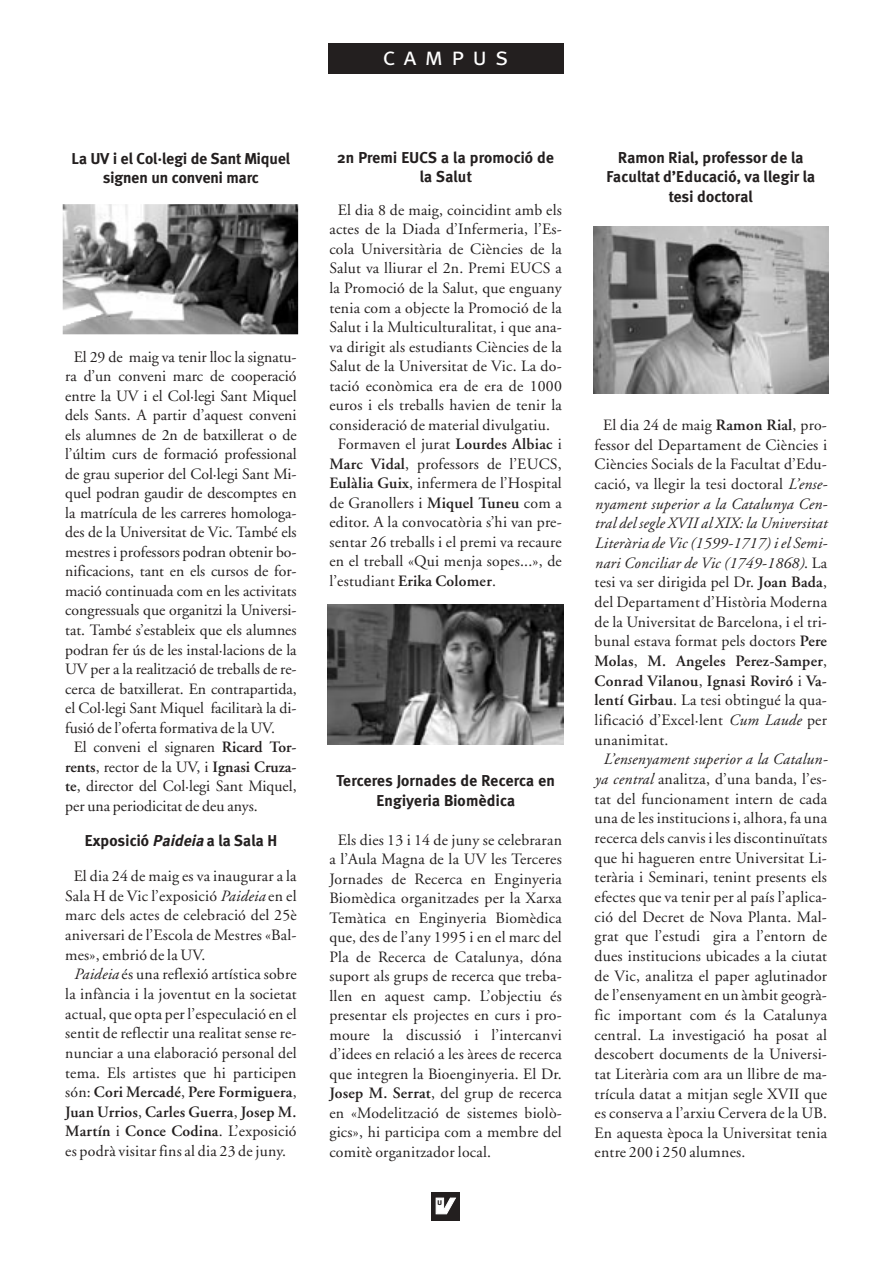
<style>
.page{position:relative;width:893px;height:1262px;background:#fff}
.page>*{position:absolute;margin:0;border:0;box-sizing:border-box;transform-origin:0 0}
.t1{font:25.5px "Meta Plus Normal Caps";letter-spacing:.32em;color:#fff}
.t2{font:15.75px/19.6px "Adobe Garamond";letter-spacing:.015em;color:#231f1f;text-align:justify}
.t3{font:700 15.75px/19.5px "Meta";letter-spacing:.015em;color:#231f1f;text-align:center}
.t4{font:600 15.75px "Adobe Garamond";letter-spacing:.015em;color:#231f1f}
.t5{font:8.7px "Meta Plus Bold Caps";color:#231f1f}
.s1{font-weight:600}
.s2{font-weight:400}
.s3{font-style:italic}
</style>
<div class="page">
<div style="left:431px;top:1192px;width:29px;height:28px;background:#231f1f"></div>
<svg style="left:436px;top:1197px;width:20px;height:17px"></svg>
<div style="left:328px;top:43px;width:235px;height:30px;background:#231f1f"></div>
<img style="left:328px;top:604px;width:235px;height:140px">
<img style="left:63px;top:204px;width:235px;height:130px">
<img style="left:593px;top:226px;width:235px;height:167px">
<h1 class="t1" style="left:383px;top:42px;width:127px">campus</h1>
<p class="t3" style="left:72px;top:151px;width:220px;line-height:18.9px">La UV i el Col·legi de Sant Miquel signen un conveni marc</p>
<p class="t2" style="left:74px;top:348px;width:224px">El 29 de maig va tenir lloc la signatu-</p>
<p class="t2" style="left:65px;top:368px;width:233px">ra d’un conveni marc de cooperació</p>
<p class="t2" style="left:65px;top:387px;width:233px">entre la UV i el Col·legi Sant Miquel</p>
<p class="t2" style="left:65px;top:407px;width:233px">dels Sants. A partir d’aquest conveni</p>
<p class="t2" style="left:65px;top:426px;width:233px">els alumnes de 2n de batxillerat o de</p>
<p class="t2" style="left:65px;top:446px;width:233px">l’últim curs de formació professional</p>
<p class="t2" style="left:65px;top:465px;width:233px">de grau superior del Col·legi Sant Mi-</p>
<p class="t2" style="left:65px;top:485px;width:233px">quel podran gaudir de descomptes en</p>
<p class="t2" style="left:65px;top:504px;width:233px">la matrícula de les carreres homologa-</p>
<p class="t2" style="left:65px;top:524px;width:233px">des de la Universitat de Vic. També els</p>
<p class="t2" style="left:65px;top:543px;width:233px">mestres i professors podran obtenir bo-</p>
<p class="t2" style="left:65px;top:563px;width:233px">nificacions, tant en els cursos de for-</p>
<p class="t2" style="left:65px;top:582px;width:233px">mació continuada com en les activitats</p>
<p class="t2" style="left:65px;top:602px;width:233px">congressuals que organitzi la Universi-</p>
<p class="t2" style="left:65px;top:621px;width:233px">tat. També s’estableix que els alumnes</p>
<p class="t2" style="left:65px;top:641px;width:233px">podran fer ús de les instal·lacions de la</p>
<p class="t2" style="left:65px;top:660px;width:233px">UV per a la realització de treballs de re-</p>
<p class="t2" style="left:65px;top:680px;width:233px">cerca de batxillerat. En contrapartida,</p>
<p class="t2" style="left:65px;top:699px;width:233px">el Col·legi Sant Miquel facilitarà la di-</p>
<p class="t2" style="left:65px;top:719px;width:211px">fusió de l’oferta formativa de la UV.</p>
<p class="t2" style="left:74px;top:738px;width:224px">El conveni el signaren <span class="s1">Ricard Tor-</span></p>
<p class="t4" style="left:65px;top:760px;width:233px">rents<span class="s2">, rector de la UV, i</span> Ignasi Cruza-</p>
<p class="t2" style="left:65px;top:777px;width:233px"><span class="s1">te</span>, director del Col·legi Sant Miquel,</p>
<p class="t2" style="left:65px;top:797px;width:194px">per una periodicitat de deu anys.</p>
<p class="t3" style="left:85px;top:832px;width:194px">Exposició <span class="s3">Paideia</span>a la Sala H</p>
<p class="t2" style="left:74px;top:867px;width:224px">El dia 24 de maig es va inaugurar a la</p>
<p class="t2" style="left:65px;top:887px;width:233px">Sala H de Vic l’exposició <span class="s3">Paideia</span> en el</p>
<p class="t2" style="left:65px;top:907px;width:233px">marc dels actes de celebració del 25è</p>
<p class="t2" style="left:65px;top:926px;width:233px">aniversari de l’Escola de Mestres «Bal-</p>
<p class="t2" style="left:65px;top:946px;width:142px">mes», embrió de la UV.</p>
<p class="t2" style="left:74px;top:965px;width:224px"><span class="s3">Paideia</span> és una reflexió artística sobre</p>
<p class="t2" style="left:65px;top:985px;width:233px">la infància i la joventut en la societat</p>
<p class="t2" style="left:65px;top:1005px;width:233px">actual, que opta per l’especulació en el</p>
<p class="t2" style="left:65px;top:1024px;width:233px">sentit de reflectir una realitat sense re-</p>
<p class="t2" style="left:65px;top:1044px;width:233px">nunciar a una elaboració personal del</p>
<p class="t2" style="left:65px;top:1064px;width:233px">tema. Els artistes que hi participen</p>
<p class="t4" style="left:65px;top:1085px;width:233px"><span class="s2">són:</span> Cori Mercadé<span class="s2">,</span> Pere Formiguera<span class="s2">,</span></p>
<p class="t4" style="left:65px;top:1105px;width:233px">Juan Urrios<span class="s2">,</span> Carles Guerra<span class="s2">,</span> Josep M.</p>
<p class="t4" style="left:65px;top:1125px;width:233px">Martín <span class="s2">i</span> Conce Codina<span class="s2">. L’exposició</span></p>
<p class="t2" style="left:65px;top:1142px;width:222px">es podrà visitar fins al dia 23 de juny.</p>
<p class="t3" style="left:337px;top:149px;width:218px">2n Premi EUCS a la promoció de la Salut</p>
<p class="t2" style="left:338px;top:202px;width:225px">El dia 8 de maig, coincidint amb els</p>
<p class="t2" style="left:329px;top:221px;width:234px">actes de la Diada d’Infermeria, l’Es-</p>
<p class="t2" style="left:329px;top:241px;width:234px">cola Universitària de Ciències de la</p>
<p class="t2" style="left:329px;top:260px;width:234px">Salut va lliurar el 2n. Premi EUCS a</p>
<p class="t2" style="left:329px;top:280px;width:234px">la Promoció de la Salut, que enguany</p>
<p class="t2" style="left:329px;top:299px;width:234px">tenia com a objecte la Promoció de la</p>
<p class="t2" style="left:329px;top:319px;width:234px">Salut i la Multiculturalitat, i que ana-</p>
<p class="t2" style="left:329px;top:338px;width:234px">va dirigit als estudiants Ciències de la</p>
<p class="t2" style="left:329px;top:358px;width:234px">Salut de la Universitat de Vic. La do-</p>
<p class="t2" style="left:329px;top:377px;width:234px">tació econòmica era de era de 1000</p>
<p class="t2" style="left:329px;top:397px;width:234px">euros i els treballs havien de tenir la</p>
<p class="t2" style="left:329px;top:416px;width:222px">consideració de material divulgatiu.</p>
<p class="t2" style="left:338px;top:436px;width:225px">Formaven el jurat <span class="s1">Lourdes Albiac</span> i</p>
<p class="t2" style="left:329px;top:455px;width:234px"><span class="s1">Marc Vidal</span>, professors de l’EUCS,</p>
<p class="t2" style="left:329px;top:475px;width:234px"><span class="s1">Eulàlia Guix</span>, infermera de l’Hospital</p>
<p class="t2" style="left:329px;top:494px;width:234px">de Granollers i <span class="s1">Miquel Tuneu</span> com a</p>
<p class="t2" style="left:329px;top:514px;width:234px">editor. A la convocatòria s’hi van pre-</p>
<p class="t2" style="left:329px;top:533px;width:234px">sentar 26 treballs i el premi va recaure</p>
<p class="t2" style="left:329px;top:553px;width:234px">en el treball «Qui menja sopes...», de</p>
<p class="t2" style="left:329px;top:572px;width:168px">l’estudiant <span class="s1">Erika Colomer</span>.</p>
<p class="t3" style="left:336px;top:772px;width:220px">Terceres Jornades de Recerca en<br>Engiyeria Biomèdica</p>
<p class="t2" style="left:329px;top:831px;width:234px;text-indent:9px">Els dies 13 i 14 de juny se celebraran a l’Aula Magna de la UV les Terceres Jornades de Recerca en Enginyeria Biomèdica organitzades per la Xarxa Temàtica en Enginyeria Biomèdica que, des de l’any 1995 i en el marc del Pla de Recerca de Catalunya, dóna suport als grups de recerca que treba&shy;llen en aquest camp. L’objectiu és presentar els projectes en curs i pro&shy;moure la discussió i l’intercanvi d’idees en relació a les àrees de recerca que integren la Bioenginyeria. El Dr.<br><span class="s1">Josep M. Serrat</span>, del grup de recerca en «Modelització de sistemes biolò&shy;gics», hi participa com a membre del comitè organitzador local.</p>
<p class="t5" style="left:437px;top:1196px;width:7px">u</p>
<p class="t3" style="left:606px;top:149px;width:210px">Ramon Rial, professor de la<br>Facultat d’Educació, va llegir la tesi doctoral</p>
<p class="t2" style="left:594px;top:417px;width:234px;text-indent:9px">El dia 24 de maig <span class="s1">Ramon Rial</span>, pro&shy;fessor del Departament de Ciències i Ciències Socials de la Facultat d’Edu&shy;cació<span class="s1">,</span> va llegir la tesi doctoral <span class="s3">L’ense&shy;nyament superior a la Catalunya Cen&shy;tral del segle XVII al XIX: la Universitat Literària de Vic (1599-1717) i el Semi&shy;nari Conciliar de Vic (1749-1868)</span>. La tesi va ser dirigida pel Dr. <span class="s1">Joan Bada</span>, del Departament d’Història Moderna de la Universitat de Barcelona, i el tri&shy;bunal estava format pels doctors <span class="s1">Pere Molas</span>, <span class="s1">M. Angeles Perez-Samper</span>, <span class="s1">Conrad Vilanou</span>, <span class="s1">Ignasi Roviró</span> i <span class="s1">Va&shy;lentí Girbau</span>. La tesi obtingué la qua&shy;lificació d’Excel·lent <span class="s3">Cum Laude</span> per unanimitat.</p>
<p class="t2" style="left:594px;top:751px;width:234px;text-indent:9px"><span class="s3">L’ensenyament superior a la Catalun&shy;ya central</span> analitza, d’una banda, l’es&shy;tat del funcionament intern de cada una de les institucions i, alhora, fa una recerca dels canvis i les discontinuïtats que hi hagueren entre Universitat Li&shy;terària i Seminari, tenint presents els efectes que va tenir per al país l’aplica&shy;ció del Decret de Nova Planta. Mal&shy;grat que l’estudi gira a l’entorn de dues institucions ubicades a la ciutat de Vic, analitza el paper aglutinador de l’ensenyament en un àmbit geogrà&shy;fic important com és la Catalunya central. La investigació ha posat al descobert documents de la Universi&shy;tat Literària com ara un llibre de ma&shy;trícula datat a mitjan segle XVII que es conserva a l’arxiu Cervera de la UB.<br>En aquesta època la Universitat tenia entre 200 i 250 alumnes.</p>
</div>
